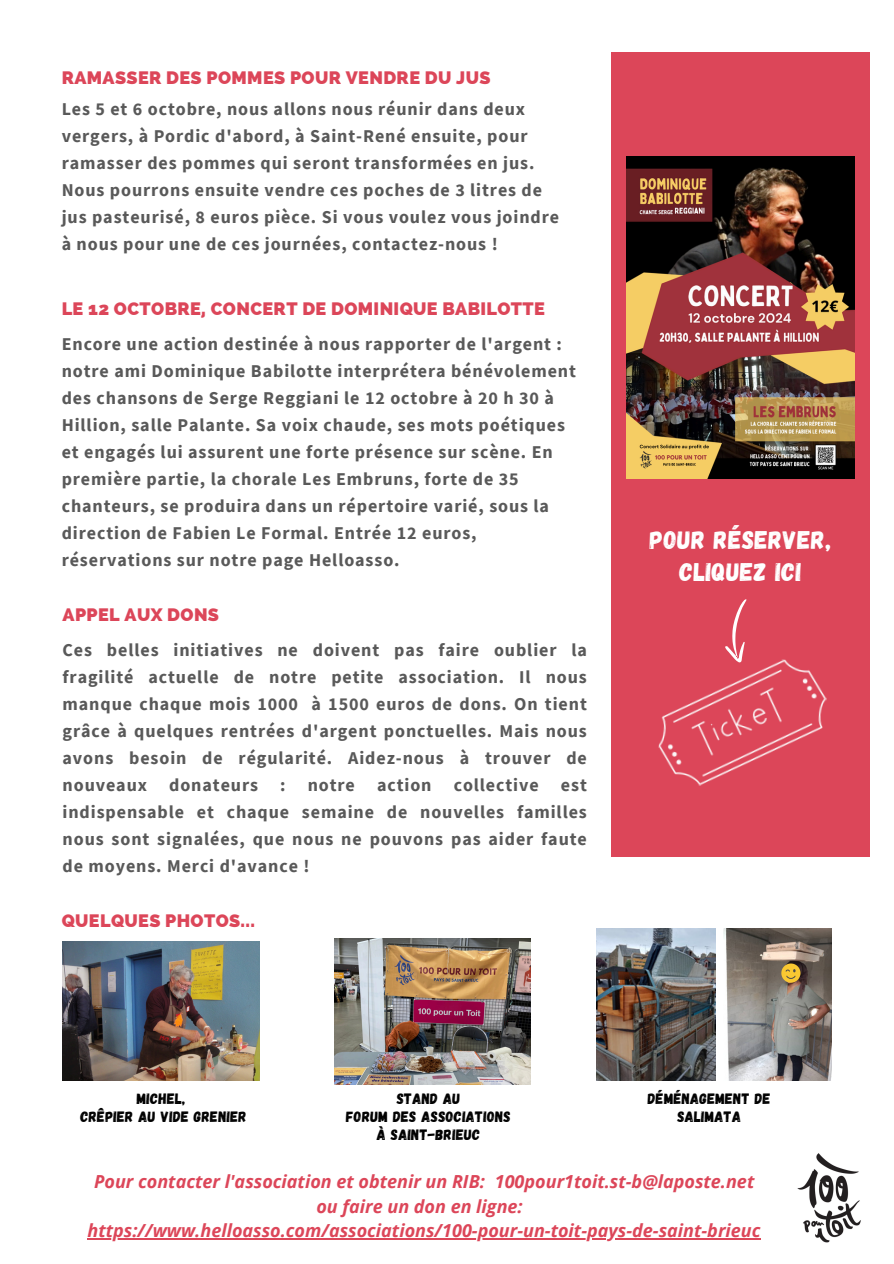
<style>
.page{position:relative;width:894px;height:1264px;background:#fff}
.page>*{position:absolute;margin:0;border:0;box-sizing:border-box;transform-origin:0 0}
.t1{font:25.5px/31.5px "Gagalin";letter-spacing:.02em;color:#fff;text-align:center}
.t2{font:700 18px/27px "Source Sans Pro";letter-spacing:.05em;color:#595959}
.t3{font:italic 700 18px/24.8px "Open Sans";color:#dc4659;text-align:center}
.t4{font:800 18px "Raleway";letter-spacing:.02em;color:#dc4659}
.t5{font:15px/18px "Gagalin";letter-spacing:.02em;color:#000;text-align:center}
</style>
<div class="page">
<img style="left:797px;top:1153px;width:64px;height:90px">
<div style="left:610px;top:52px;width:259px;height:804px;background:#dc4659"></div>
<img style="left:626px;top:156px;width:227px;height:322px">
<svg style="left:725px;top:599px;width:22px;height:50px"></svg>
<img style="left:658px;top:649px;width:169px;height:137px">
<img style="left:63px;top:941px;width:196px;height:139px">
<img style="left:335px;top:938px;width:195px;height:146px">
<img style="left:723px;top:928px;width:107px;height:152px">
<img style="left:596px;top:928px;width:119px;height:152px">
<svg style="left:781px;top:963px;width:19px;height:19px"></svg>
<hr style="left:87px;top:1238px;width:674px;height:1px;background:#dc4659">
<p class="t4" style="left:62px;top:67px;width:430px">RAMASSER DES POMMES POUR VENDRE DU JUS</p>
<p class="t2" style="left:62px;top:95px;width:499px">Les 5 et 6 octobre, nous allons nous réunir dans deux vergers, à Pordic d'abord, à Saint-René ensuite, pour ramasser des pommes qui seront transformées en jus.<br>Nous pourrons ensuite vendre ces poches de 3 litres de jus pasteurisé, 8 euros pièce. Si vous voulez vous joindre à nous pour une de ces journées, contactez-nous !</p>
<h2 class="t4" style="left:62px;top:298px;width:484px">LE 12 OCTOBRE, CONCERT DE DOMINIQUE BABILOTTE</h2>
<p class="t2" style="left:62px;top:330px;width:515px">Encore une action destinée à nous rapporter de l'argent : notre ami Dominique Babilotte interprétera bénévolement des chansons de Serge Reggiani le 12 octobre à 20 h 30 à Hillion, salle Palante. Sa voix chaude, ses mots poétiques et engagés lui assurent une forte présence sur scène. En première partie, la chorale Les Embruns, forte de 35 chanteurs, se produira dans un répertoire varié, sous la direction de Fabien Le Formal. Entrée 12 euros, réservations sur notre page Helloasso.</p>
<p class="t4" style="left:63px;top:604px;width:158px">APPEL AUX DONS</p>
<p class="t2" style="left:63px;top:636px;width:525px;text-align:justify">Ces belles initiatives ne doivent pas faire oublier la fragilité actuelle de notre petite association. Il nous manque chaque mois 1000 à 1500 euros de dons. On tient grâce à quelques rentrées d'argent ponctuelles. Mais nous avons besoin de régularité. Aidez-nous à trouver de nouveaux donateurs : notre action collective est indispensable et chaque semaine de nouvelles familles nous sont signalées, que nous ne pouvons pas aider faute de moyens. Merci d'avance !</p>
<p class="t4" style="left:62px;top:910px;width:195px">QUELQUES PHOTOS...</p>
<p class="t1" style="left:649px;top:523px;width:183px">POUR RÉSERVER,<br>CLIQUEZ ICI</p>
<p class="t5" style="left:137px;top:1088px;width:50px">MICHEL,</p>
<p class="t5" style="left:80px;top:1106px;width:168px">CRÊPIER AU VIDE GRENIER</p>
<p class="t5" style="left:396px;top:1089px;width:65px">STAND AU</p>
<p class="t5" style="left:346px;top:1107px;width:166px">FORUM DES ASSOCIATIONS</p>
<p class="t5" style="left:376px;top:1125px;width:105px">À SAINT-BRIEUC</p>
<p class="t5" style="left:647px;top:1088px;width:124px">DÉMÉNAGEMENT DE<br>SALIMATA</p>
<p class="t3" style="left:94px;top:1168px;width:661px">Pour contacter l'association et obtenir un RIB: 100pour1toit.st-b@laposte.net ou faire un don en ligne:</p>
<p class="t3" style="left:87px;top:1217px;width:674px">https://www.helloasso.com/associations/100-pour-un-toit-pays-de-saint-brieuc</p>
</div>
